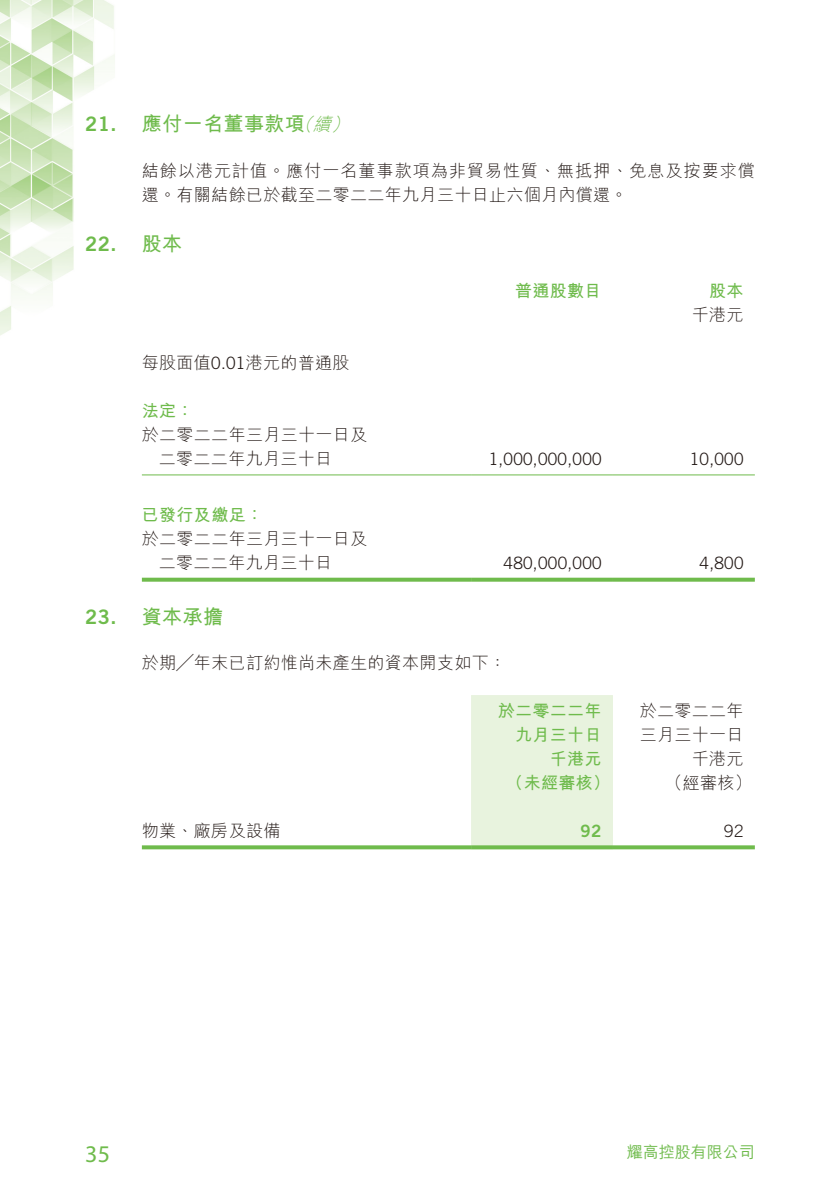
<style>
.page{position:relative;width:840px;height:1191px;background:#fff}
.page>*{position:absolute;margin:0;border:0;box-sizing:border-box;transform-origin:0 0}
.t1{font:24px "Myriad Pro";color:#6fbb4c}
.t2{font:700 20px "M Hei HK";letter-spacing:.02em;color:#6fbb4c}
.t3{font:20px "Trade Gothic LT Std Bd 2";color:#6fbb4c}
.t4{font:italic 300 18px "M Hei HK";color:#6fbb4c}
.t5{font:300 17px/24px "M Hei HK";letter-spacing:.02em;color:#231916;text-align:right}
.t6{font:300 17px/24px "M Hei HK";letter-spacing:.06em;color:#231916}
.t7{font:700 17px/24px "M Hei HK";letter-spacing:.02em;color:#6fbb4c;text-align:right}
.t8{font:300 17px "Trade Gothic LT Std";letter-spacing:.02em;color:#231916}
.t9{font:17px "Trade Gothic LT Std Bd 2";color:#6fbb4c}
.t10{font:500 16px "M Hei HK";color:#6fbb4c}
.s1{font-family:"Trade Gothic LT Std"}
</style>
<div class="page">
<img style="left:0;top:0;width:755px;height:850px">
<hr style="left:142px;top:474px;width:329px;height:1px;background:#6fbb4c">
<hr style="left:471px;top:474px;width:141px;height:1px;background:#6fbb4c">
<hr style="left:612px;top:474px;width:142px;height:1px;background:#6fbb4c">
<svg style="left:142px;top:577px;width:329px;height:4px"></svg>
<svg style="left:471px;top:577px;width:141px;height:4px"></svg>
<svg style="left:612px;top:577px;width:142px;height:4px"></svg>
<div style="left:471px;top:695px;width:141px;height:150px;background:#e8f3de"></div>
<svg style="left:142px;top:845px;width:329px;height:4px"></svg>
<svg style="left:471px;top:845px;width:141px;height:4px"></svg>
<svg style="left:612px;top:845px;width:142px;height:4px"></svg>
<p class="t3" style="left:85px;top:112px;width:33px">21.</p>
<p class="t3" style="left:85px;top:232px;width:33px">22.</p>
<p class="t3" style="left:85px;top:604px;width:33px">23.</p>
<p class="t2" style="left:142px;top:109px;width:164px">應付一名董事款項</p>
<p class="t4" style="left:312px;top:115px;width:24px">續</p>
<p class="t4" style="left:294px;top:115px;width:24px">（</p>
<p class="t4" style="left:331px;top:115px;width:24px">(</p>
<p class="t6" style="left:142px;top:158px;width:614px">結餘以港元計值。應付一名董事款項為非貿易性質、無抵押、免息及按要求償還。有關結餘已於截至二零二二年九月三十日止六個月內償還。</p>
<p class="t2" style="left:142px;top:229px;width:42px">股本</p>
<p class="t5" style="left:142px;top:350px;width:209px">每股面值<span class="s1">0.01</span>港元的普通股</p>
<p class="t7" style="left:142px;top:397px;width:53px">法定：</p>
<p class="t5" style="left:142px;top:422px;width:227px">於二零二二年三月三十一日及</p>
<p class="t5" style="left:159px;top:446px;width:175px">二零二二年九月三十日</p>
<p class="t7" style="left:142px;top:501px;width:123px">已發行及繳足：</p>
<p class="t5" style="left:142px;top:527px;width:227px">於二零二二年三月三十一日及</p>
<p class="t5" style="left:159px;top:551px;width:175px">二零二二年九月三十日</p>
<p class="t2" style="left:142px;top:601px;width:83px">資本承擔</p>
<p class="t7" style="left:515px;top:277px;width:88px">普通股數目</p>
<p class="t8" style="left:488px;top:448px;width:114px">1,000,000,000</p>
<p class="t8" style="left:503px;top:553px;width:99px">480,000,000</p>
<p class="t5" style="left:142px;top:650px;width:365px">於期╱年末已訂約惟尚未產生的資本開支如下：</p>
<p class="t7" style="left:708px;top:277px;width:36px">股本</p>
<p class="t5" style="left:691px;top:302px;width:53px">千港元</p>
<p class="t8" style="left:689px;top:448px;width:55px">10,000</p>
<p class="t8" style="left:699px;top:553px;width:45px">4,800</p>
<p class="t7" style="left:497px;top:697px;width:105px">於二零二二年九月三十日</p>
<p class="t5" style="left:639px;top:698px;width:105px">於二零二二年三月三十一日千港元</p>
<p class="t7" style="left:549px;top:745px;width:53px">千港元</p>
<p class="t5" style="left:142px;top:818px;width:140px">物業、廠房及設備</p>
<p class="t7" style="left:506px;top:769px;width:105px">（未經審核）</p>
<p class="t9" style="left:580px;top:820px;width:23px">92</p>
<p class="t5" style="left:665px;top:770px;width:88px">（經審核(</p>
<p class="t8" style="left:723px;top:821px;width:21px">92</p>
<h1 class="t1" style="left:85px;top:1139px;width:27px">35</h1>
<p class="t10" style="left:626px;top:1140px;width:129px">耀高控股有限公司</p>
</div>
